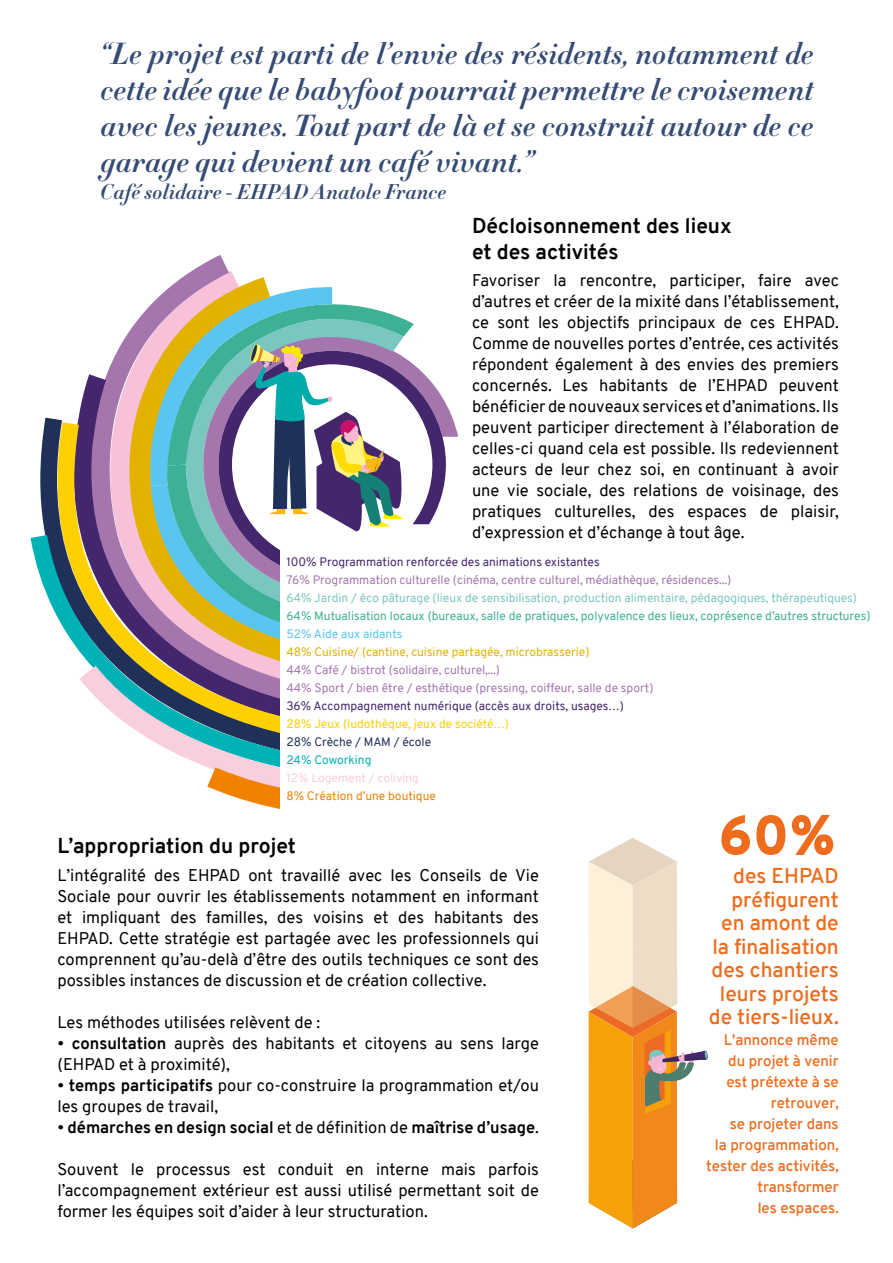
<style>
.page{position:relative;width:893px;height:1263px;background:#fff}
.page>*{position:absolute;margin:0;border:0;box-sizing:border-box;transform-origin:0 0}
.Corps_de_texte{font:900 55.2px "Overpass";color:#ed6c1d}
.citation{font:30px/36px "Didot HTF B11 Bold Ital";color:#354c74;text-align:justify}
.Corps_de_texte-2{font:600 21px "Overpass";color:#ed6c1d}
.Titre_H1{font:700 21px "Overpass";color:#020203}
.citation-2{font:21px "Didot HTF B11 Bold Ital";color:#354c74}
.Corps_de_texte-3{font:16.5px/21px "Overpass";color:#020203;text-align:justify}
.Corps_de_texte-4{font:700 16.5px "Overpass";color:#020203}
.Corps_de_texte-5{font:600 15px/21px "Overpass";color:#ed6c1d;text-align:right}
.Corps_de_texte-6{font:12px "Overpass";color:#a576ae}
.Corps_de_texte-7{font:12px "Overpass";color:#44266c}
.Corps_de_texte-8{font:12px "Overpass";color:#3cb195}
.Corps_de_texte-9{font:12px "Overpass";color:#7ac7c0}
.Corps_de_texte-10{font:12px "Overpass";color:#e3b200}
.Corps_de_texte-11{font:12px "Overpass";color:#ffd000}
.Corps_de_texte-12{font:12px "Overpass";color:#f08200}
.Corps_de_texte-13{font:12px "Overpass";color:#f9cfdd}
.Corps_de_texte-14{font:12px "Overpass";color:#203058}
.Corps_de_texte-15{font:12px "Overpass";color:#5bc5f2}
.Corps_de_texte-16{font:12px "Overpass";color:#00b2b6}
.s1{font-weight:700}
.s2{font-weight:400}
</style>
<div class="page">
<svg style="left:412px;top:466px;width:34px;height:59px"></svg>
<svg style="left:404px;top:319px;width:55px;height:147px"></svg>
<svg style="left:107px;top:255px;width:127px;height:119px"></svg>
<svg style="left:129px;top:277px;width:137px;height:97px"></svg>
<svg style="left:78px;top:374px;width:66px;height:44px;background:#b189ab"></svg>
<svg style="left:40px;top:418px;width:104px;height:117px;background:#a78571"></svg>
<svg style="left:31px;top:535px;width:249px;height:131px"></svg>
<svg style="left:79px;top:666px;width:201px;height:143px"></svg>
<svg style="left:144px;top:283px;width:260px;height:367px"></svg>
<div style="left:281px;top:547px;width:612px;height:275px;background:#fff"></div>
<svg style="left:589px;top:838px;width:119px;height:390px"></svg>
<p class="citation" style="left:101px;top:36px;width:715px">“Le projet est parti de l’envie des résidents, notamment de cette idée que le babyfoot pourrait permettre le croisement avec les jeunes. Tout part de là et se construit autour de ce garage qui devient un café vivant.”</p>
<p class="citation-2" style="left:101px;top:178px;width:347px">Café solidaire - EHPAD Anatole France</p>
<p class="Titre_H1" style="left:472px;top:211px;width:261px">Décloisonnement des lieux</p>
<p class="Titre_H1" style="left:472px;top:236px;width:148px">et des activités</p>
<p class="Corps_de_texte-3" style="left:472px;top:269px;width:368px">Favoriser la rencontre, participer, faire avec d’autres et créer de la mixité dans l’établissement, ce sont les objectifs principaux de ces EHPAD.<br>Comme de nouvelles portes d’entrée, ces activités répondent également à des envies des premiers concernés. Les habitants de l’EHPAD peuvent bénéficier de nouveaux services et d’animations. Ils peuvent participer directement à l’élaboration de celles-ci quand cela est possible. Ils redeviennent acteurs de leur chez soi, en continuant à avoir une vie sociale, des relations de voisinage, des pratiques culturelles, des espaces de plaisir, d’expression et d’échange à tout âge.</p>
<p class="Corps_de_texte-7" style="left:286px;top:553px;width:315px">100% Programmation renforcée des animations existantes</p>
<p class="Corps_de_texte-6" style="left:286px;top:571px;width:446px">76% Programmation culturelle (cinéma, centre culturel, médiathèque, résidences...)</p>
<p class="Corps_de_texte-9" style="left:286px;top:589px;width:572px">64% Jardin / éco pâturage (lieux de sensibilisation, production alimentaire, pédagogiques, thérapeutiques)</p>
<p class="Corps_de_texte-8" style="left:286px;top:607px;width:586px">64% Mutualisation locaux (bureaux, salle de pratiques, polyvalence des lieux, coprésence d’autres structures)</p>
<p class="Corps_de_texte-15" style="left:286px;top:625px;width:118px">52% Aide aux aidants</p>
<p class="Corps_de_texte-10" style="left:286px;top:643px;width:305px">48% Cuisine/ (cantine, cuisine partagée, microbrasserie)</p>
<p class="Corps_de_texte-6" style="left:286px;top:661px;width:215px">44% Café / bistrot (solidaire, culturel,...)</p>
<p class="Corps_de_texte-6" style="left:286px;top:679px;width:369px">44% Sport / bien être / esthétique (pressing, coiffeur, salle de sport)</p>
<p class="Corps_de_texte-7" style="left:286px;top:697px;width:339px">36% Accompagnement numérique (accès aux droits, usages…)</p>
<p class="Corps_de_texte-11" style="left:286px;top:715px;width:224px">28% Jeux (ludothèque, jeux de société…)</p>
<p class="Corps_de_texte-14" style="left:286px;top:733px;width:146px">28% Crèche / MAM / école</p>
<p class="Corps_de_texte-16" style="left:286px;top:751px;width:87px">24% Coworking</p>
<p class="Corps_de_texte-13" style="left:286px;top:769px;width:134px">12% Logement / coliving</p>
<p class="Corps_de_texte-12" style="left:286px;top:787px;width:151px">8% Création d’une boutique</p>
<p class="Titre_H1" style="left:57px;top:831px;width:240px">L’appropriation du projet</p>
<p class="Corps_de_texte-3" style="left:57px;top:864px;width:483px">L’intégralité des EHPAD ont travaillé avec les Conseils de Vie Sociale pour ouvrir les établissements notamment en informant et impliquant des familles, des voisins et des habitants des EHPAD. Cette stratégie est partagée avec les professionnels qui comprennent qu’au-delà d’être des outils techniques ce sont des possibles instances de discussion et de création collective.</p>
<p class="Corps_de_texte-3" style="left:57px;top:1011px;width:264px">Les méthodes utilisées relèvent de :</p>
<p class="Corps_de_texte-3" style="left:57px;top:1032px;width:483px">• <span class="s1">consultation</span> auprès des habitants et citoyens au sens large (EHPAD et à proximité),</p>
<p class="Corps_de_texte-3" style="left:57px;top:1074px;width:483px">• <span class="s1">temps participatifs</span> pour co-construire la programmation et/ou les groupes de travail,</p>
<p class="Corps_de_texte-4" style="left:57px;top:1115px;width:483px"><span class="s2">•</span> démarches en design social <span class="s2">et de définition de</span> maîtrise d’usage<span class="s2">.</span></p>
<p class="Corps_de_texte-3" style="left:57px;top:1158px;width:483px">Souvent le processus est conduit en interne mais parfois l’accompagnement extérieur est aussi utilisé permettant soit de former les équipes soit d’aider à leur structuration.</p>
<p class="Corps_de_texte" style="left:718px;top:796px;width:119px">60%</p>
<p class="Corps_de_texte-2" style="left:733px;top:861px;width:107px">des EHPAD</p>
<p class="Corps_de_texte-2" style="left:731px;top:884px;width:109px">préfigurent</p>
<p class="Corps_de_texte-2" style="left:721px;top:908px;width:119px">en amont de</p>
<p class="Corps_de_texte-2" style="left:712px;top:931px;width:128px">la finalisation</p>
<p class="Corps_de_texte-2" style="left:711px;top:955px;width:129px">des chantiers</p>
<p class="Corps_de_texte-2" style="left:720px;top:978px;width:120px">leurs projets</p>
<p class="Corps_de_texte-2" style="left:709px;top:1002px;width:131px">de tiers-lieux.</p>
<p class="Corps_de_texte-5" style="left:724px;top:1029px;width:117px">L'annonce même</p>
<p class="Corps_de_texte-5" style="left:728px;top:1050px;width:112px">du projet à venir</p>
<p class="Corps_de_texte-5" style="left:726px;top:1071px;width:114px">est prétexte à se retrouver,</p>
<p class="Corps_de_texte-5" style="left:730px;top:1113px;width:111px">se projeter dans</p>
<p class="Corps_de_texte-5" style="left:715px;top:1134px;width:125px">la programmation,</p>
<p class="Corps_de_texte-5" style="left:706px;top:1155px;width:134px">tester des activités, transformer</p>
<p class="Corps_de_texte-5" style="left:758px;top:1197px;width:83px">les espaces.</p>
</div>
